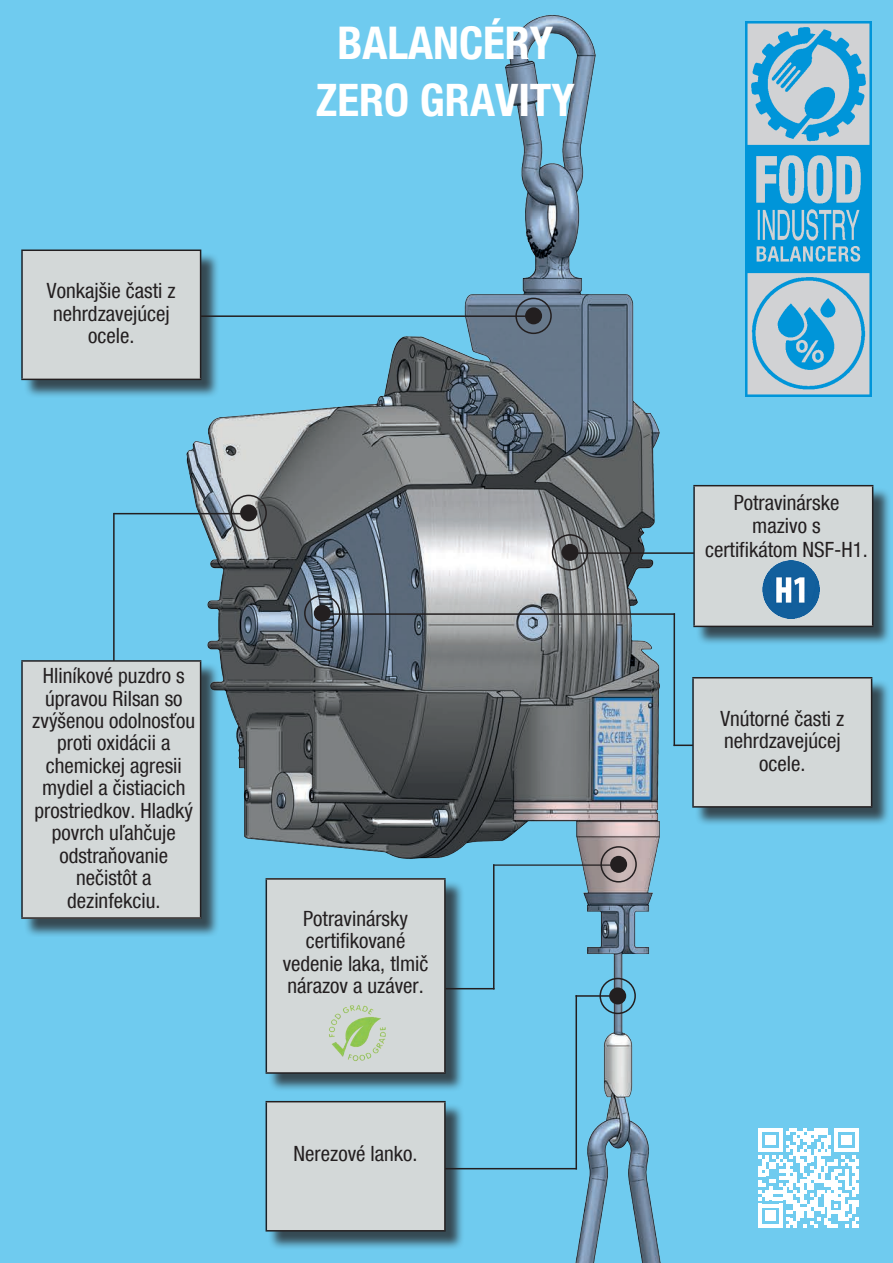
<style>
.page{position:relative;width:893px;height:1263px;background:#fff}
.page>*{position:absolute;margin:0;border:0;box-sizing:border-box;transform-origin:0 0}
.t1{font:700 condensed 45px "Helvetica Neue LT Std";color:#fff}
.t2{font:700 condensed 45px "Helvetica Neue LT Com";color:#fff}
.t3{font:condensed 21px/22.5px "Helvetica Neue LT Com";color:#231f20;text-align:center}
</style>
<div class="page">
<div style="left:1px;top:0;width:892px;height:1263px;background:#6fcbef"></div>
<img style="left:154px;top:14px;width:551px;height:1249px">
<img style="left:746px;top:21px;width:126px;height:375px">
<div style="left:525px;top:307px;width:17px;height:17px;background:#231f20;border-radius:50%"></div>
<div style="left:515px;top:298px;width:37px;height:36px;border:2px solid #231f20;border-radius:50%"></div>
<hr style="left:172px;top:315px;width:362px;height:2px;background:#231f20">
<div style="left:24px;top:252px;width:196px;height:147px;background:#231f20;opacity:.75"></div>
<div style="left:22px;top:250px;width:179px;height:129px;background:#d3d8d8"></div>
<hr style="left:21px;top:249px;width:180px;height:2px;background:#231f20">
<hr style="left:200px;top:251px;width:1px;height:128px;background:#231f20">
<hr style="left:21px;top:379px;width:180px;height:1px;background:#231f20">
<hr style="left:21px;top:251px;width:2px;height:128px;background:#1c2229">
<div style="left:240px;top:504px;width:17px;height:17px;background:#231f20;border-radius:50%"></div>
<div style="left:230px;top:495px;width:37px;height:36px;border:2px solid #231f20;border-radius:50%"></div>
<hr style="left:114px;top:513px;width:135px;height:1px;background:#231f20">
<hr style="left:113px;top:513px;width:2px;height:163px;background:#231f20">
<div style="left:24px;top:662px;width:196px;height:275px;background:#231f20;opacity:.75"></div>
<div style="left:22px;top:661px;width:179px;height:257px;background:#d3d8d8"></div>
<hr style="left:21px;top:660px;width:180px;height:2px;background:#231f20">
<hr style="left:200px;top:662px;width:1px;height:255px;background:#231f20">
<hr style="left:21px;top:917px;width:180px;height:2px;background:#231f20">
<hr style="left:21px;top:662px;width:2px;height:255px;background:#1c2229">
<div style="left:268px;top:880px;width:196px;height:213px;background:#231f20;opacity:.75"></div>
<div style="left:266px;top:879px;width:179px;height:194px;background:#d3d8d8"></div>
<hr style="left:266px;top:878px;width:180px;height:2px;background:#231f20">
<hr style="left:444px;top:880px;width:2px;height:192px;background:#231f20">
<hr style="left:266px;top:1072px;width:180px;height:2px;background:#231f20">
<hr style="left:266px;top:880px;width:1px;height:192px;background:#1c2229">
<div style="left:561px;top:544px;width:17px;height:17px;background:#231f20;border-radius:50%"></div>
<div style="left:552px;top:534px;width:36px;height:37px;border:2px solid #231f20;border-radius:50%"></div>
<hr style="left:570px;top:552px;width:135px;height:2px;background:#231f20">
<div style="left:696px;top:487px;width:196px;height:159px;background:#231f20;opacity:.75"></div>
<div style="left:694px;top:486px;width:179px;height:140px;background:#d3d8d8"></div>
<hr style="left:693px;top:485px;width:180px;height:1px;background:#231f20">
<hr style="left:872px;top:486px;width:1px;height:140px;background:#231f20">
<hr style="left:693px;top:626px;width:180px;height:1px;background:#231f20">
<hr style="left:693px;top:486px;width:2px;height:140px;background:#1c2229">
<div style="left:610px;top:856px;width:17px;height:17px;background:#231f20;border-radius:50%"></div>
<div style="left:600px;top:846px;width:37px;height:36px;border:2px solid #231f20;border-radius:50%"></div>
<hr style="left:493px;top:864px;width:126px;height:2px;background:#231f20">
<div style="left:314px;top:605px;width:17px;height:17px;background:#231f20;border-radius:50%"></div>
<div style="left:304px;top:595px;width:36px;height:36px;border:2px solid #231f20;border-radius:50%"></div>
<div style="left:609px;top:987px;width:17px;height:17px;background:#231f20;border-radius:50%"></div>
<div style="left:599px;top:978px;width:37px;height:36px;border:2px solid #231f20;border-radius:50%"></div>
<hr style="left:324px;top:613px;width:351px;height:2px;background:#231f20">
<hr style="left:397px;top:1168px;width:180px;height:1px;background:#231f20">
<hr style="left:446px;top:988px;width:48px;height:1px;background:#231f20">
<hr style="left:674px;top:744px;width:104px;height:2px;background:#231f20">
<hr style="left:493px;top:864px;width:1px;height:125px;background:#231f20">
<hr style="left:674px;top:613px;width:1px;height:133px;background:#231f20">
<hr style="left:575px;top:995px;width:37px;height:2px;background:#231f20">
<hr style="left:575px;top:995px;width:2px;height:174px;background:#231f20">
<div style="left:695px;top:679px;width:196px;height:147px;background:#231f20;opacity:.75"></div>
<div style="left:693px;top:678px;width:179px;height:129px;background:#d3d8d8"></div>
<hr style="left:692px;top:677px;width:180px;height:1px;background:#231f20">
<hr style="left:871px;top:678px;width:1px;height:128px;background:#231f20">
<hr style="left:692px;top:806px;width:180px;height:2px;background:#231f20">
<hr style="left:692px;top:678px;width:2px;height:128px;background:#1c2229">
<img style="left:329px;top:1004px;width:57px;height:58px">
<img style="left:762px;top:561px;width:58px;height:57px">
<div style="left:268px;top:1103px;width:196px;height:147px;background:#231f20;opacity:.75"></div>
<div style="left:266px;top:1102px;width:179px;height:129px;background:#d3d8d8"></div>
<hr style="left:266px;top:1101px;width:180px;height:1px;background:#231f20">
<hr style="left:444px;top:1102px;width:2px;height:128px;background:#231f20">
<hr style="left:266px;top:1230px;width:180px;height:1px;background:#231f20">
<hr style="left:266px;top:1102px;width:1px;height:128px;background:#1c2229">
<svg style="left:759px;top:1128px;width:100px;height:100px"></svg>
<p class="t3" style="left:47px;top:279px;width:130px">Vonkajšie časti z nehrdzavejúcej ocele.</p>
<h1 class="t2" style="left:337px;top:16px;width:217px">BALANCÉRY</h1>
<h1 class="t1" style="left:316px;top:73px;width:261px">ZERO GRAVITY</h1>
<p class="t3" style="left:32px;top:664px;width:164px">Hliníkové puzdro s úpravou Rilsan so zvýšenou odolnosťou proti oxidácii a chemickej agresii mydiel a čistiacich prostriedkov. Hladký povrch uľahčuje odstraňovanie nečistôt a dezinfekciu.</p>
<p class="t3" style="left:283px;top:907px;width:147px">Potravinársky certifikované vedenie laka, tlmič nárazov a uzáver.</p>
<p class="t3" style="left:294px;top:1142px;width:125px">Nerezové lanko.</p>
<p class="t3" style="left:705px;top:491px;width:164px;line-height:23.2px">Potravinárske mazivo s certifikátom NSF-H1.</p>
<p class="t3" style="left:720px;top:707px;width:125px">Vnútorné časti z nehrdzavejúcej ocele.</p>
</div>
